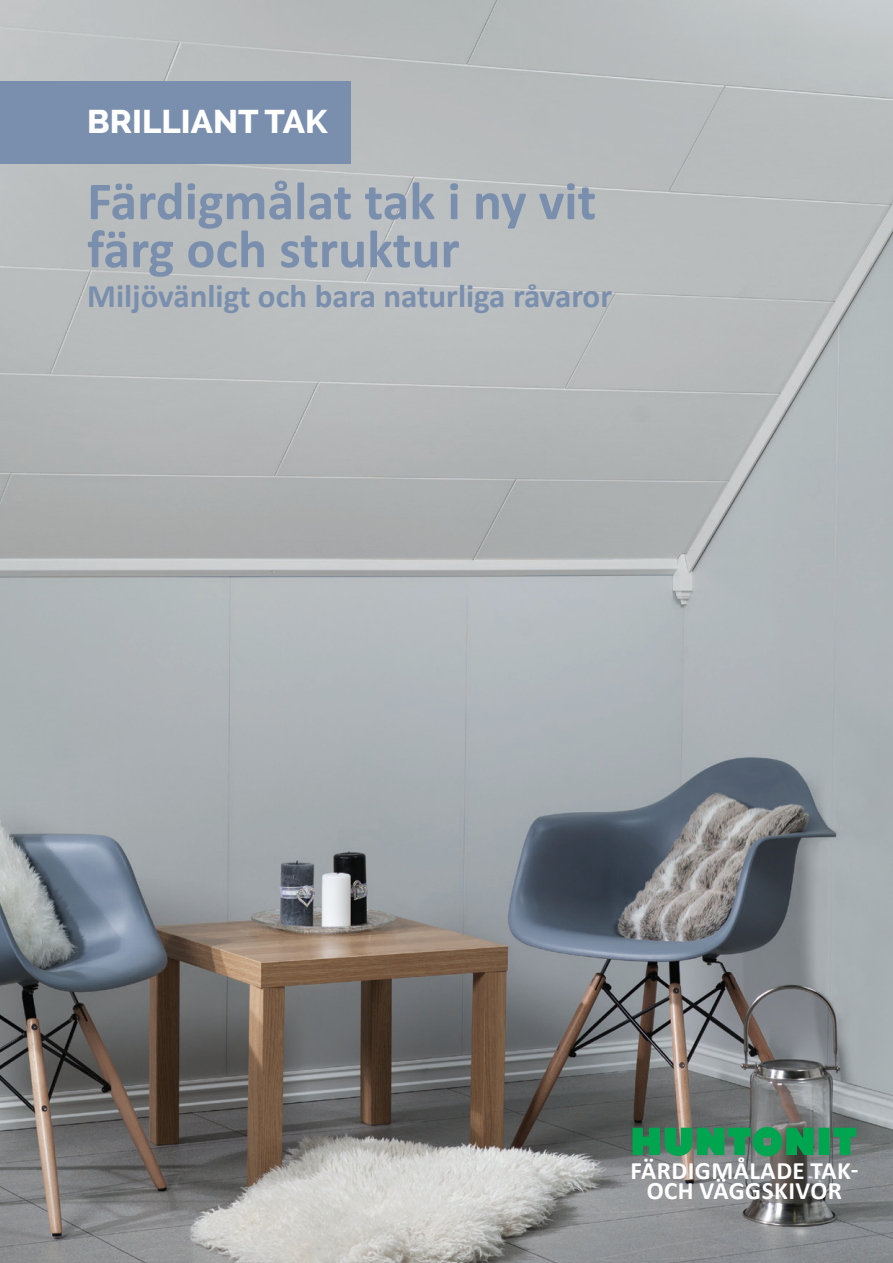
<style>
.page{position:relative;width:893px;height:1263px;background:#fff}
.page>*{position:absolute;margin:0;border:0;box-sizing:border-box;transform-origin:0 0}
.t1{font:700 54px/48px "Calibri";color:#7a8fae}
.t2{font:700 33px "Calibri";color:#7a8fae}
.t3{font:800 33px "Raleway";color:#fff}
.t4{font:700 25.05px/20.5px "Calibri";letter-spacing:.02em;color:#fff;text-align:center}
</style>
<div class="page">
<img style="left:0;top:0;width:893px;height:1263px">
<svg style="left:833px;top:1128px;width:23px;height:27px"></svg>
<div style="left:819px;top:1128px;width:11px;height:27px;background:#00a54f"></div>
<svg style="left:632px;top:1127px;width:182px;height:29px;background:#219357"></svg>
<div style="left:0;top:81px;width:351px;height:83px;background:#7a8fae"></div>
<p class="t3" style="left:87px;top:103px;width:242px">BRILLIANT TAK</p>
<p class="t1" style="left:87px;top:176px;width:511px">Färdigmålat tak i ny vit färg och struktur</p>
<p class="t2" style="left:87px;top:272px;width:526px">Miljövänligt och bara naturliga råvaror</p>
<p class="t4" style="left:631px;top:1160px;width:229px">FÄRDIGMÅLADE TAK-<br>OCH VÄGGSKIVOR</p>
</div>
